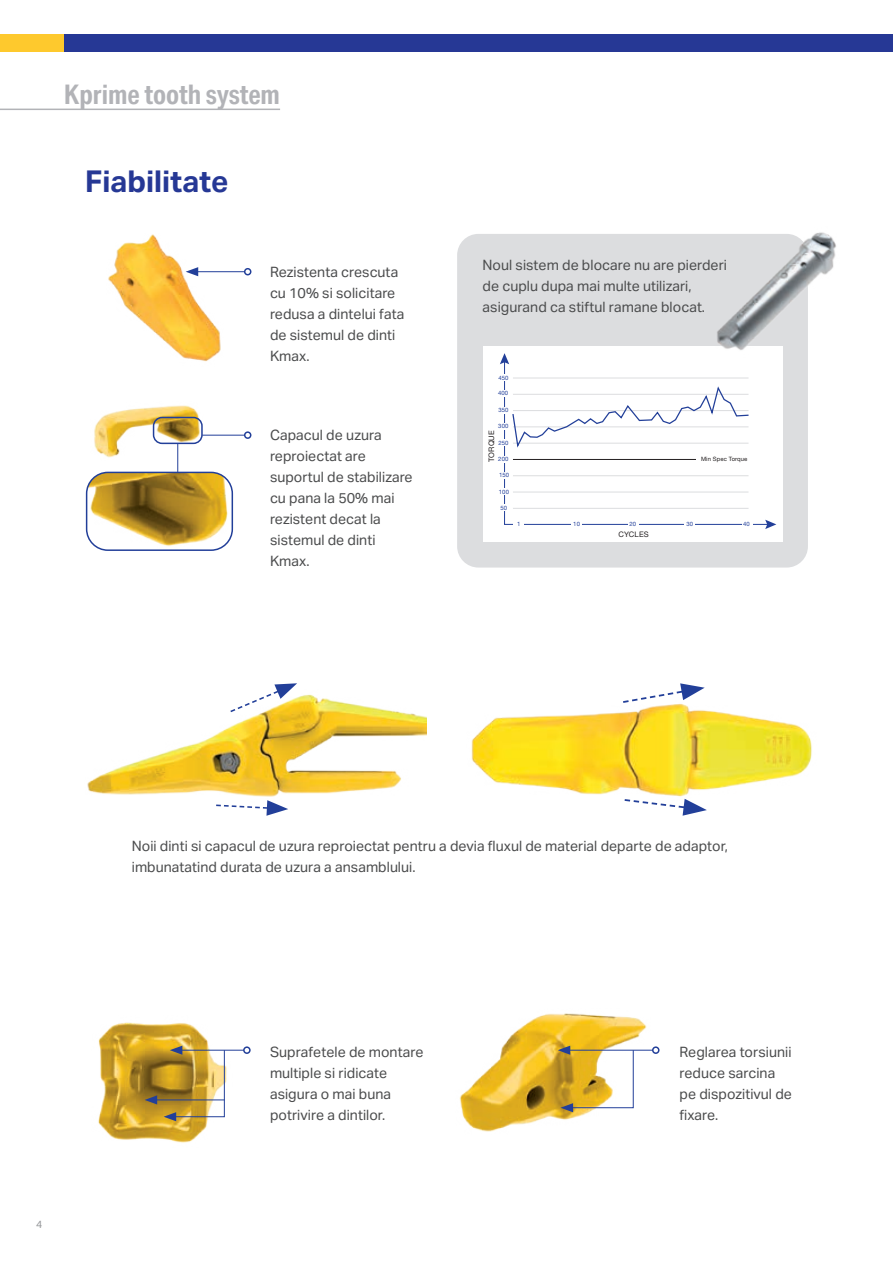
<style>
.page{position:relative;width:893px;height:1263px;background:#fff}
.page>*{position:absolute;margin:0;border:0;box-sizing:border-box;transform-origin:0 0}
.t1{font:700 30px "Aktiv Grotesk";color:#263895}
.t2{font:700 27px "Aktiv Grotesk Cd";color:#b2b3b7}
.t3{font:14.25px/21px "Aktiv Grotesk";color:#4b4c4d}
.t4{font:10.5px "Aktiv Grotesk";color:#939598}
.t5{font:7.65px "Helvetica Neue LT Pro";letter-spacing:.02em;color:#231f20}
.t6{font:5.85px "Helvetica Neue LT Pro";letter-spacing:.02em;color:#223f99}
.t7{font:5.85px "Helvetica Neue LT Pro";letter-spacing:.02em;color:#231f20}
</style>
<div class="page">
<div style="left:457px;top:234px;width:351px;height:333px;background:#dcdddf;border-radius:21px"></div>
<hr style="left:196px;top:271px;width:49px;height:1px;background:#223f99">
<div style="left:244px;top:268px;width:7px;height:7px;border:2px solid #223f99;border-radius:50%"></div>
<img style="left:108px;top:234px;width:120px;height:128px">
<img style="left:94px;top:405px;width:110px;height:56px">
<img style="left:87px;top:472px;width:145px;height:76px">
<div style="left:86px;top:472px;width:147px;height:79px;border:2px solid #223f99;border-radius:21px"></div>
<hr style="left:202px;top:435px;width:43px;height:1px;background:#223f99">
<div style="left:244px;top:431px;width:7px;height:8px;border:2px solid #223f99;border-radius:50%"></div>
<div style="left:153px;top:417px;width:50px;height:27px;border:2px solid #223f99;border-radius:9px"></div>
<svg style="left:177px;top:443px;width:1px;height:29px"></svg>
<img style="left:87px;top:694px;width:340px;height:103px">
<svg style="left:229px;top:683px;width:68px;height:30px"></svg>
<svg style="left:216px;top:800px;width:72px;height:16px"></svg>
<img style="left:471px;top:704px;width:341px;height:93px">
<svg style="left:624px;top:798px;width:83px;height:18px"></svg>
<svg style="left:623px;top:683px;width:82px;height:20px"></svg>
<img style="left:459px;top:1013px;width:192px;height:119px">
<hr style="left:568px;top:1050px;width:85px;height:1px;background:#223f99">
<div style="left:652px;top:1046px;width:7px;height:8px;border:2px solid #223f99;border-radius:50%"></div>
<svg style="left:558px;top:1045px;width:76px;height:67px"></svg>
<img style="left:98px;top:1022px;width:134px;height:121px">
<hr style="left:180px;top:1050px;width:64px;height:1px;background:#223f99">
<div style="left:243px;top:1046px;width:8px;height:8px;border:2px solid #223f99;border-radius:50%"></div>
<svg style="left:164px;top:1045px;width:61px;height:76px;background:#c4a659"></svg>
<hr style="left:155px;top:1099px;width:70px;height:1px;background:#223f99">
<svg style="left:145px;top:1095px;width:12px;height:9px"></svg>
<div style="left:483px;top:347px;width:299px;height:195px;background:#fff"></div>
<svg style="left:500px;top:353px;width:276px;height:176px"></svg>
<img style="left:703px;top:232px;width:133px;height:136px">
<hr style="left:0;top:109px;width:280px;height:1px;background:#b2b3b7">
<div style="left:0;top:34px;width:143px;height:17px;background:#fec92d"></div>
<div style="left:64px;top:34px;width:829px;height:17px;background:#263895"></div>
<h2 class="t2" style="left:64px;top:79px;width:218px">Kprime tooth system</h2>
<h1 class="t1" style="left:85px;top:164px;width:145px">Fiabilitate</h1>
<p class="t3" style="left:270px;top:262px;width:136px">Rezistenta crescuta cu 10% si solicitare redusa a dintelui fata de sistemul de dinti<br>Kmax.</p>
<p class="t3" style="left:270px;top:424px;width:144px">Capacul de uzura reproiectat are suportul de stabilizare cu pana la 50% mai rezistent decat la sistemul de dinti<br>Kmax.</p>
<p class="t3" style="left:483px;top:254px;width:246px">Noul sistem de blocare nu are pierderi de cuplu dupa mai multe utilizari, asigurand ca stiftul ramane blocat.</p>
<p class="t6" style="left:498px;top:374px;width:12px">450</p>
<p class="t6" style="left:498px;top:390px;width:12px">400</p>
<p class="t6" style="left:498px;top:406px;width:12px">350</p>
<p class="t6" style="left:498px;top:423px;width:12px">300</p>
<p class="t5" style="left:487px;top:462px;width:33px;rotate:-90deg">TORQUE</p>
<p class="t6" style="left:498px;top:439px;width:12px">250</p>
<p class="t6" style="left:498px;top:455px;width:12px">200</p>
<p class="t6" style="left:499px;top:472px;width:12px">150</p>
<p class="t6" style="left:499px;top:488px;width:12px">100</p>
<p class="t6" style="left:500px;top:504px;width:8px">50</p>
<p class="t7" style="left:701px;top:455px;width:48px">Min Spec Torque</p>
<p class="t6" style="left:517px;top:520px;width:5px">1</p>
<p class="t6" style="left:573px;top:520px;width:8px">10</p>
<p class="t6" style="left:629px;top:520px;width:8px">20</p>
<p class="t6" style="left:686px;top:520px;width:8px">30</p>
<p class="t6" style="left:743px;top:520px;width:8px">40</p>
<p class="t5" style="left:619px;top:530px;width:32px">CYCLES</p>
<p class="t4" style="left:36px;top:1218px;width:8px">4</p>
<p class="t3" style="left:132px;top:835px;width:598px">Noii dinti si capacul de uzura reproiectat pentru a devia fluxul de material departe de adaptor, imbunatatind durata de uzura a ansamblului.</p>
<p class="t3" style="left:270px;top:1042px;width:155px">Suprafetele de montare multiple si ridicate asigura o mai buna potrivire a dintilor.</p>
<p class="t3" style="left:679px;top:1042px;width:114px">Reglarea torsiunii reduce sarcina pe dispozitivul de fixare.</p>
</div>
